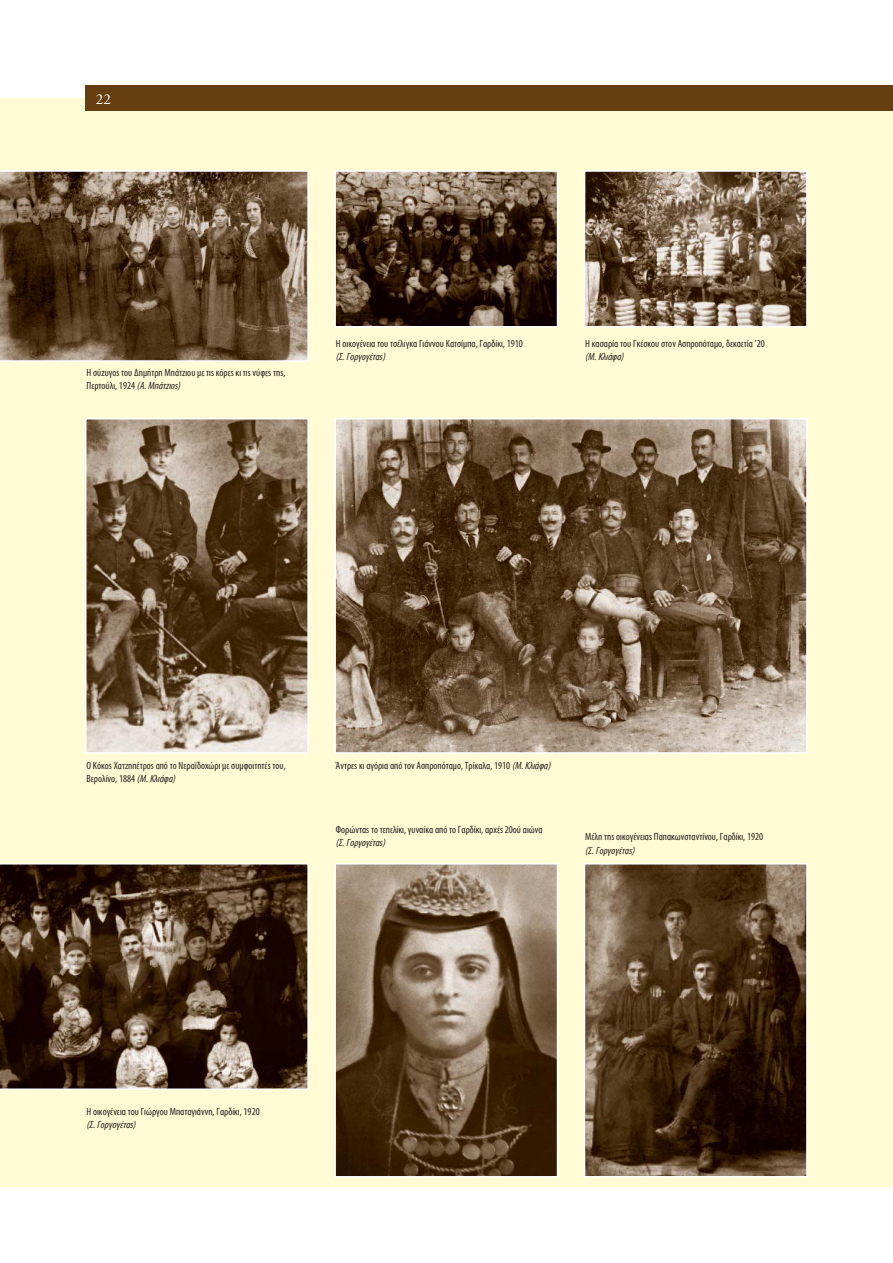
<style>
.page{position:relative;width:893px;height:1263px;background:#fff}
.page>*{position:absolute;margin:0;border:0;box-sizing:border-box;transform-origin:0 0}
.t1{font:15px "CF Garamond";color:#fff}
.t2{font:10.5px/13.5px "Myriad Condensed Greek";color:#231f20}
.t3{font:italic 10.5px "Myriad Condensed Greek";color:#231f20}
.s1{font-style:italic}
</style>
<div class="page">
<div style="left:0;top:98px;width:893px;height:1088px;background:#fffcd5"></div>
<div style="left:85px;top:85px;width:808px;height:26px;background:#653f10"></div>
<img style="left:88px;top:421px;width:218px;height:330px">
<div style="left:85px;top:418px;width:224px;height:336px;border:2px solid #fff"></div>
<img style="left:337px;top:421px;width:468px;height:330px">
<div style="left:334px;top:418px;width:474px;height:336px;border:2px solid #fff"></div>
<img style="left:587px;top:173px;width:218px;height:152px">
<div style="left:584px;top:170px;width:224px;height:158px;border:2px solid #fff"></div>
<svg style="left:0;top:170px;width:309px;height:192px;background:#685138"></svg>
<img style="left:337px;top:866px;width:218px;height:309px">
<div style="left:334px;top:863px;width:224px;height:315px;border:2px solid #fff"></div>
<img style="left:337px;top:173px;width:218px;height:152px">
<div style="left:334px;top:170px;width:224px;height:158px;border:2px solid #fff"></div>
<img style="left:587px;top:866px;width:218px;height:309px">
<div style="left:584px;top:863px;width:224px;height:315px;border:2px solid #fff"></div>
<svg style="left:0;top:863px;width:309px;height:227px;background:#4e3929"></svg>
<h1 class="t1" style="left:96px;top:91px;width:16px">22</h1>
<p class="t2" style="left:86px;top:366px;width:200px">Η σύζυγος του Δημήτρη Μπάτζιου με τις κόρες κι τις νύφες της,<br>Περτούλι, 1924 <span class="s1">(Α.Μπάτζιος)</span></p>
<p class="t2" style="left:336px;top:337px;width:188px">Η οικογένεια του τσέλιγκα Γιάννου Κατσίμπα, Γαρδίκι, 1910</p>
<p class="t3" style="left:336px;top:353px;width:53px">(Σ.Γοργογέτας)</p>
<p class="t2" style="left:585px;top:337px;width:181px">Η κασαρία του Γκέσκου στον Ασπροπόταμο, δεκαετία ’20</p>
<p class="t3" style="left:585px;top:353px;width:42px">(Μ.Κλιάφα)</p>
<p class="t2" style="left:86px;top:759px;width:201px">Ο Κόκος Χατζηπέτρος από το Νεραϊδοχώρι με συμφοιτητές του,<br>Βερολίνο, 1884 <span class="s1">(Μ.Κλιάφα)</span></p>
<p class="t2" style="left:336px;top:759px;width:218px">Άντρες κι αγόρια από τον Ασπροπόταμο, Τρίκαλα, 1910 <span class="s1">(Μ.Κλιάφα)</span></p>
<p class="t2" style="left:336px;top:823px;width:208px">Φορώντας το τεπελίκι, γυναίκα από το Γαρδίκι, αρχές 20ού αιώνα</p>
<p class="t3" style="left:336px;top:838px;width:53px">(Σ.Γοργογέτας)</p>
<p class="t2" style="left:585px;top:831px;width:179px">Μέλη της οικογένειας Παπακωνσταντίνου, Γαρδίκι, 1920</p>
<p class="t3" style="left:585px;top:846px;width:53px">(Σ.Γοργογέτας)</p>
<p class="t2" style="left:87px;top:1105px;width:175px">Η οικογένεια του Γιώργου Μπαταγιάννη, Γαρδίκι, 1920</p>
<p class="t3" style="left:87px;top:1120px;width:53px">(Σ.Γοργογέτας)</p>
</div>
